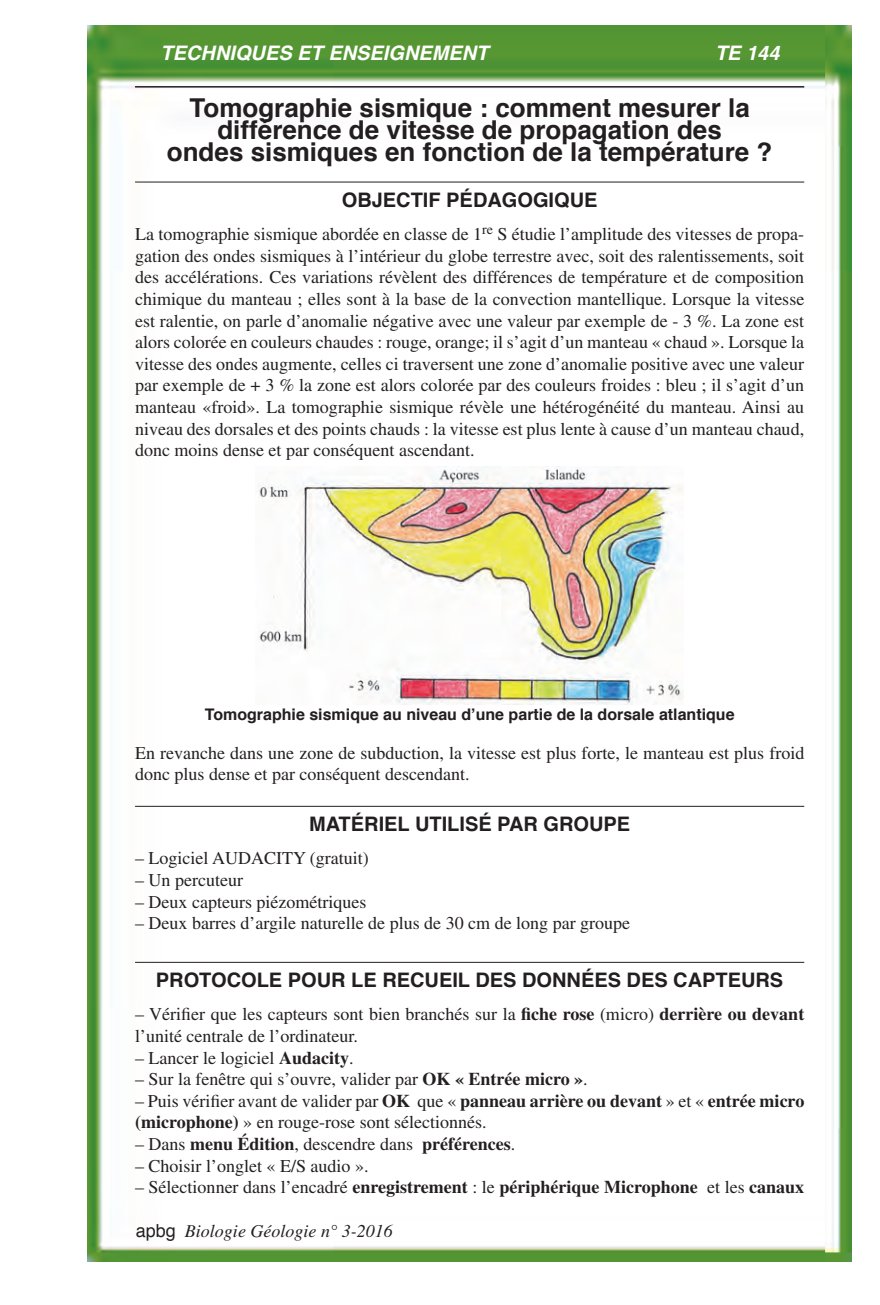
<style>
.page{position:relative;width:880px;height:1305px;background:#fff}
.page>*{position:absolute;margin:0;border:0;box-sizing:border-box;transform-origin:0 0}
.t1{font:700 26px/22px "Helvetica";color:#231f20;text-align:center}
.t2{font:700 20px "Helvetica";color:#231f20}
.t3{font:italic 700 20px "Helvetica";color:#fff}
.t4{font:18px/21.6px "Times";color:#231f20}
.t5{font:700 18px "Times";color:#231f20}
.t6{font:italic 18px "Times";color:#231f20}
.t7{font:700 16px "Helvetica";color:#231f20}
.s1{font-weight:700}
.s2{font-weight:400}
.s3{font-family:"Helvetica";font-style:normal}
</style>
<div class="page">
<img style="left:87px;top:25px;width:765px;height:1236px">
<hr style="left:135px;top:182px;width:669px;height:1px;background:#231f20">
<hr style="left:135px;top:806px;width:669px;height:1px;background:#231f20">
<hr style="left:135px;top:962px;width:669px;height:1px;background:#231f20">
<hr style="left:135px;top:86px;width:669px;height:2px;background:#231f20">
<img style="left:255px;top:467px;width:429px;height:238px">
<p class="t3" style="left:161px;top:37px;width:329px">TECHNIQUES ET ENSEIGNEMENT</p>
<p class="t3" style="left:715px;top:37px;width:66px">TE 144</p>
<h1 class="t1" style="left:167px;top:97px;width:607px">Tomographie sismique : comment mesurer la différence de vitesse de propagation des<br>ondes sismiques en fonction de la température ?</h1>
<p class="t2" style="left:342px;top:183px;width:257px">OBJECTIF PÉDAGOGIQUE</p>
<p class="t4" style="left:135px;top:223px;width:671px;text-align:justify">La tomographie sismique abordée en classe de 1<sup>re</sup> S étudie l’amplitude des vitesses de propa&shy;gation des ondes sismiques à l’intérieur du globe terrestre avec, soit des ralentissements, soit des accélérations. Ces variations révèlent des différences de température et de composition chimique du manteau ; elles sont à la base de la convection mantellique. Lorsque la vitesse est ralentie, on parle d’anomalie négative avec une valeur par exemple de - 3 %. La zone est alors colorée en couleurs chaudes : rouge, orange; il s’agit d’un manteau « chaud ». Lorsque la vitesse des ondes augmente, celles ci traversent une zone d’anomalie positive avec une valeur par exemple de + 3 % la zone est alors colorée par des couleurs froides : bleu ; il s’agit d’un manteau «froid». La tomographie sismique révèle une hétérogénéité du manteau. Ainsi au niveau des dorsales et des points chauds : la vitesse est plus lente à cause d’un manteau chaud, donc moins dense et par conséquent ascendant.</p>
<p class="t7" style="left:205px;top:701px;width:531px">Tomographie sismique au niveau d’une partie de la dorsale atlantique</p>
<p class="t4" style="left:135px;top:742px;width:671px">En revanche dans une zone de subduction, la vitesse est plus forte, le manteau est plus froid donc plus dense et par conséquent descendant.</p>
<p class="t2" style="left:309px;top:808px;width:323px">MATÉRIEL UTILISÉ PAR GROUPE</p>
<p class="t4" style="left:135px;top:847px;width:235px">– Logiciel AUDACITY (gratuit)</p>
<p class="t4" style="left:135px;top:869px;width:109px">– Un percuteur</p>
<p class="t4" style="left:135px;top:891px;width:233px">– Deux capteurs piézométriques</p>
<p class="t4" style="left:135px;top:912px;width:497px">– Deux barres d’argile naturelle de plus de 30 cm de long par groupe</p>
<p class="t2" style="left:156px;top:964px;width:629px">PROTOCOLE POUR LE RECUEIL DES DONNÉES DES CAPTEURS</p>
<p class="t4" style="left:135px;top:1003px;width:671px">– Vérifier que les capteurs sont bien branchés sur la <span class="s1">fiche rose</span> (micro) <span class="s1">derrière ou devant </span>l’unité centrale de l’ordinateur.</p>
<p class="t4" style="left:135px;top:1047px;width:220px">– Lancer le logiciel <span class="s1">Audacity</span>.</p>
<p class="t4" style="left:135px;top:1068px;width:454px">– Sur la fenêtre qui s’ouvre, valider par <span class="s1">OK « Entrée micro »</span>.</p>
<p class="t4" style="left:135px;top:1090px;width:671px">– Puis vérifier avant de valider par <span class="s1">OK</span> que « <span class="s1">panneau arrière ou devant</span> » et « <span class="s1">entrée micro (microphone)</span> » en rouge-rose sont sélectionnés.</p>
<p class="t5" style="left:135px;top:1133px;width:382px"><span class="s2">– Dans</span> menu Édition<span class="s2">, descendre dans</span> préférences<span class="s2">.</span></p>
<p class="t4" style="left:135px;top:1155px;width:235px">– Choisir l’onglet « E/S audio ».</p>
<p class="t5" style="left:135px;top:1176px;width:671px"><span class="s2">– Sélectionner dans l’encadré</span> enregistrement <span class="s2">: le</span> périphérique Microphone <span class="s2">et les</span> canaux</p>
<p class="t6" style="left:136px;top:1221px;width:258px"><span class="s3">apbg</span> Biologie Géologie n° 3-2016</p>
</div>
